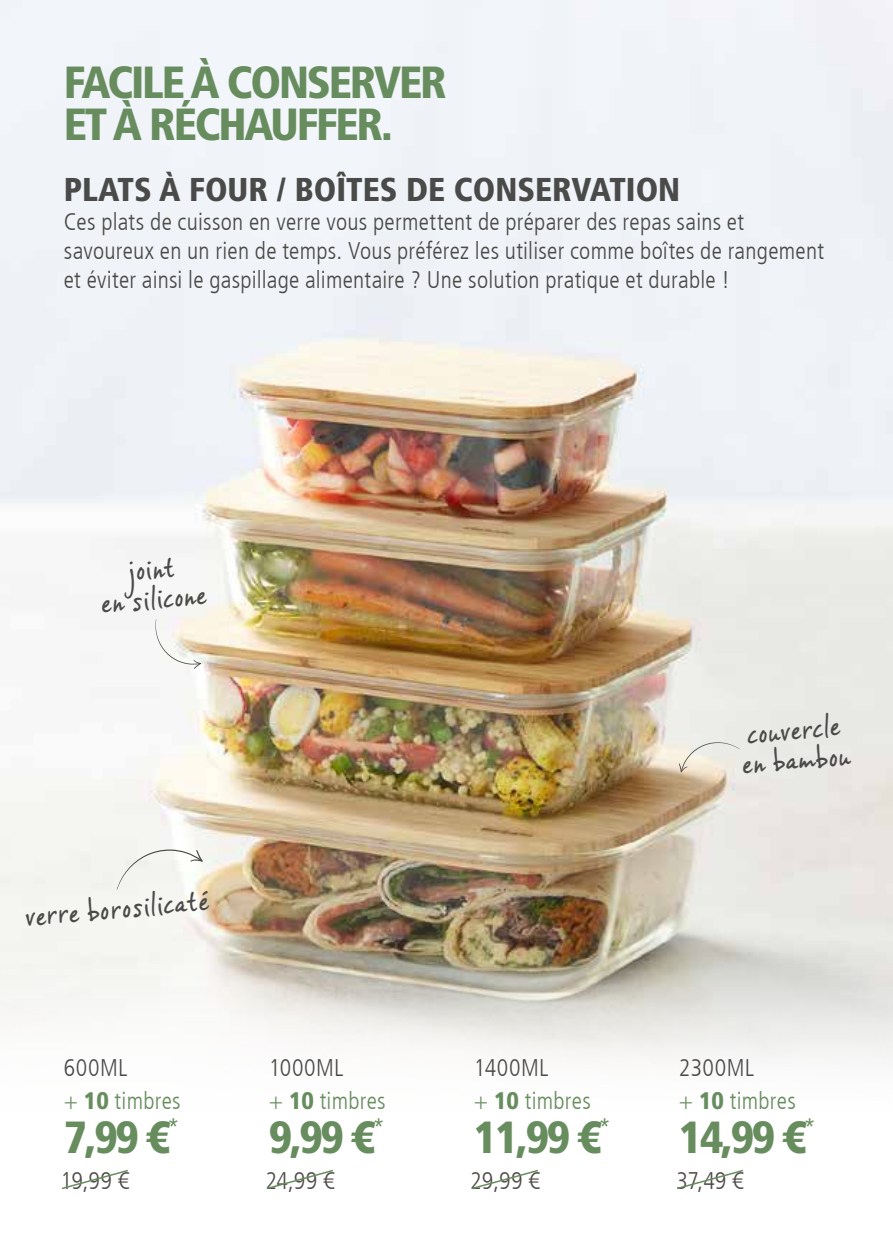
<style>
.page{position:relative;width:893px;height:1259px;background:#fff}
.page>*{position:absolute;margin:0;border:0;box-sizing:border-box;transform-origin:0 0}
.t1{font:900 condensed 45px/42.6px "Frutiger LT Com";letter-spacing:-.05em;color:#678d5e}
.t2{font:900 condensed 33px "Frutiger LT Com";color:#4a4a49}
.t3{font:30px/30px "Vince Hand IIC";color:#4a4a49}
.t4{font:300 condensed 24px/28.8px "Frutiger LT Com";letter-spacing:.01em;color:#4a4a49}
.t5{font:300 condensed 24px "Frutiger LT Com";letter-spacing:.01em;color:#678d5e}
.t6{font:300 condensed 24px "Frutiger LT Com";letter-spacing:.005em;color:#4f4a47}
.s1{font-weight:900}
</style>
<div class="page">
<img style="left:0;top:0;width:892px;height:1060px">
<svg style="left:679px;top:742px;width:61px;height:30px"></svg>
<svg style="left:117px;top:849px;width:86px;height:41px"></svg>
<svg style="left:155px;top:619px;width:46px;height:50px"></svg>
<svg style="left:62px;top:1169px;width:66px;height:21px"></svg>
<svg style="left:472px;top:1169px;width:66px;height:21px"></svg>
<svg style="left:267px;top:1169px;width:66px;height:21px"></svg>
<svg style="left:677px;top:1169px;width:66px;height:21px"></svg>
<hr style="left:892px;top:0;width:1px;height:1259px;background:#eff2ed">
<h1 class="t1" style="left:64px;top:60px;width:385px">FACILE À CONSERVER<br>ET À RÉCHAUFFER.</h1>
<h2 class="t2" style="left:64px;top:169px;width:618px">PLATS À FOUR / BOÎTES DE CONSERVATION</h2>
<p class="t4" style="left:64px;top:208px;width:762px">Ces plats de cuisson en verre vous permettent de préparer des repas sains et savoureux en un rien de temps. Vous préférez les utiliser comme boîtes de rangement et éviter ainsi le gaspillage alimentaire ? Une solution pratique et durable !</p>
<p class="t3" style="left:97px;top:557px;width:108px;text-align:center;rotate:-5deg">joint<br>en silicone</p>
<p class="t3" style="left:24px;top:900px;width:185px;rotate:-5deg">verre borosilicaté</p>
<p class="t4" style="left:64px;top:1053px;width:65px">600ML</p>
<p class="t4" style="left:269px;top:1053px;width:76px">1000ML</p>
<p class="t4" style="left:474px;top:1053px;width:76px">1400ML</p>
<p class="t3" style="left:738px;top:718px;width:111px;rotate:-5deg">couvercle en bambou</p>
<p class="t4" style="left:679px;top:1053px;width:77px">2300ML</p>
<p class="t5" style="left:64px;top:1086px;width:118px">+ <span class="s1">10</span> timbres</p>
<p class="t5" style="left:269px;top:1086px;width:118px">+ <span class="s1">10</span> timbres</p>
<p class="t5" style="left:474px;top:1086px;width:118px">+ <span class="s1">10</span> timbres</p>
<p class="t5" style="left:679px;top:1086px;width:118px">+ <span class="s1">10</span> timbres</p>
<h1 class="t1" style="left:64px;top:1115px;width:118px">7,99 €<sup>*</sup></h1>
<p class="t6" style="left:61px;top:1166px;width:70px">19,99 €</p>
<h1 class="t1" style="left:269px;top:1115px;width:118px">9,99 €<sup>*</sup></h1>
<p class="t6" style="left:265px;top:1166px;width:71px">24,99 €</p>
<h1 class="t1" style="left:474px;top:1115px;width:139px">11,99 €<sup>*</sup></h1>
<p class="t6" style="left:470px;top:1166px;width:71px">29,99 €</p>
<h1 class="t1" style="left:679px;top:1115px;width:139px">14,99 €<sup>*</sup></h1>
<p class="t6" style="left:676px;top:1166px;width:69px">37,49 €</p>
</div>
